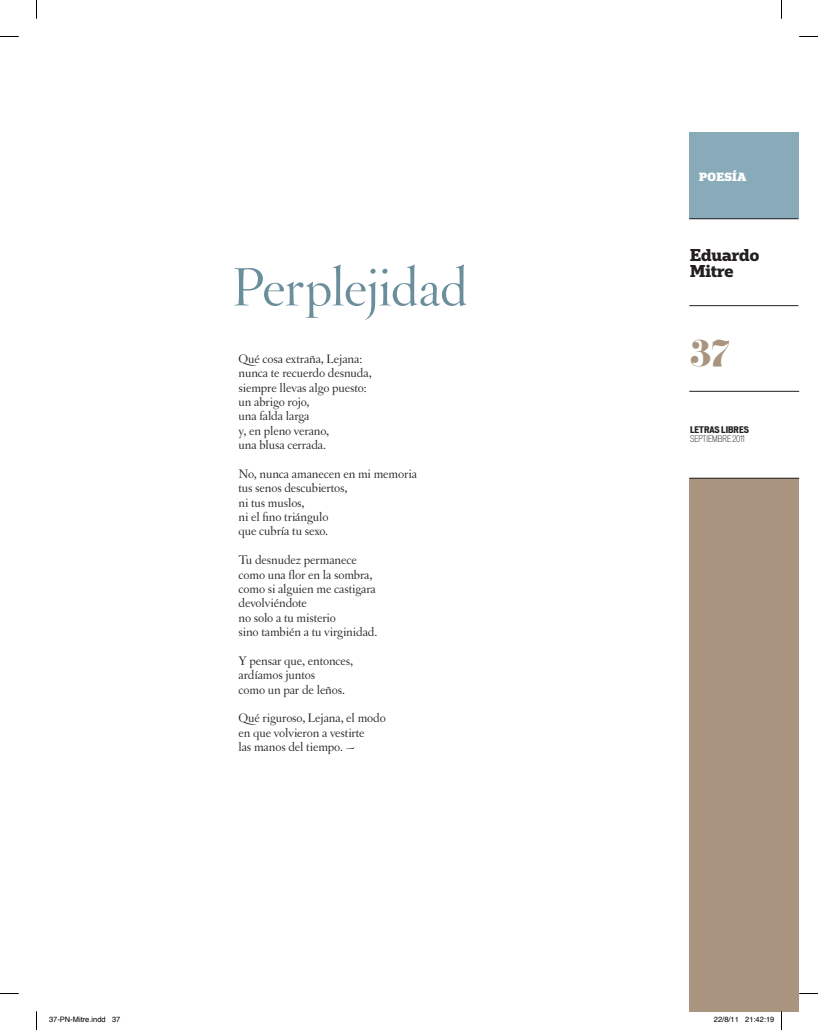
<style>
.page{position:relative;width:818px;height:1030px;background:#fff}
.page>*{position:absolute;margin:0;border:0;box-sizing:border-box;transform-origin:0 0}
.t1{font:300 52.5px "Hoefler Titling";letter-spacing:-.01em;color:#6b8e9d}
.t2{font:32.5px "Eloquent JF";color:#a9947f}
.t3{font:700 16.25px/16.2px "Popular";letter-spacing:-.005em;color:#231f20}
.t4{font:13.12px/14.4px "Letras Oldstyle";letter-spacing:-.01em;color:#231f20}
.t5{font:900 11.25px "Popular";letter-spacing:.02em;color:#fff}
.t6{font:300 condensed 8.75px "Vonnes";color:#231f20}
.t7{font:700 expanded 8.75px "Vonnes";color:#231f20}
.t8{font:7.5px "Helvetica";color:#000}
</style>
<div class="page">
<div style="left:688px;top:133px;width:110px;height:86px;background:#88aab9"></div>
<div style="left:688px;top:478px;width:110px;height:533px;background:#a9947f"></div>
<hr style="left:688px;top:218px;width:109px;height:1px;background:#231f20">
<hr style="left:688px;top:305px;width:109px;height:1px;background:#231f20">
<hr style="left:688px;top:478px;width:110px;height:1px;background:#231f20">
<hr style="left:688px;top:391px;width:110px;height:1px;background:#231f20">
<svg style="left:0;top:36px;width:19px;height:1px"></svg>
<svg style="left:799px;top:36px;width:18px;height:1px"></svg>
<svg style="left:0;top:993px;width:19px;height:1px"></svg>
<svg style="left:798px;top:992px;width:19px;height:2px"></svg>
<svg style="left:36px;top:0;width:1px;height:19px"></svg>
<svg style="left:36px;top:1011px;width:1px;height:19px"></svg>
<h1 class="t1" style="left:232px;top:247px;width:236px">Perplejidad</h1>
<p class="t4" style="left:238px;top:351px;width:134px">Qué cosa extraña, Lejana: nunca te recuerdo desnuda, siempre llevas algo puesto: un abrigo rojo,<br>una falda larga<br>y, en pleno verano,<br>una blusa cerrada.</p>
<p class="t4" style="left:238px;top:466px;width:180px">No, nunca amanecen en mi memoria tus senos descubiertos,<br>ni tus muslos,<br>ni el fino triángulo<br>que cubría tu sexo.</p>
<p class="t4" style="left:238px;top:553px;width:140px">Tu desnudez permanece como una flor en la sombra, como si alguien me castigara devolviéndote<br>no solo a tu misterio<br>sino también a tu virginidad.</p>
<p class="t4" style="left:238px;top:653px;width:116px">Y pensar que, entonces, ardíamos juntos<br>como un par de leños.</p>
<p class="t4" style="left:238px;top:711px;width:149px">Qué riguroso, Lejana, el modo en que volvieron a vestirte<br>las manos del tiempo. ~</p>
<p class="t5" style="left:698px;top:169px;width:49px">POESÍA</p>
<p class="t3" style="left:689px;top:246px;width:71px">Eduardo<br>Mitre</p>
<h2 class="t2" style="left:689px;top:332px;width:41px">37</h2>
<p class="t7" style="left:689px;top:425px;width:60px">LETRAS LIBRES</p>
<p class="t6" style="left:689px;top:433px;width:56px">SEPTIEMBRE 2011</p>
<p class="t8" style="left:49px;top:1014px;width:73px">37-PN-Mitre.indd 37</p>
<p class="t8" style="left:713px;top:1014px;width:62px">22/8/11 21:42:19</p>
</div>
